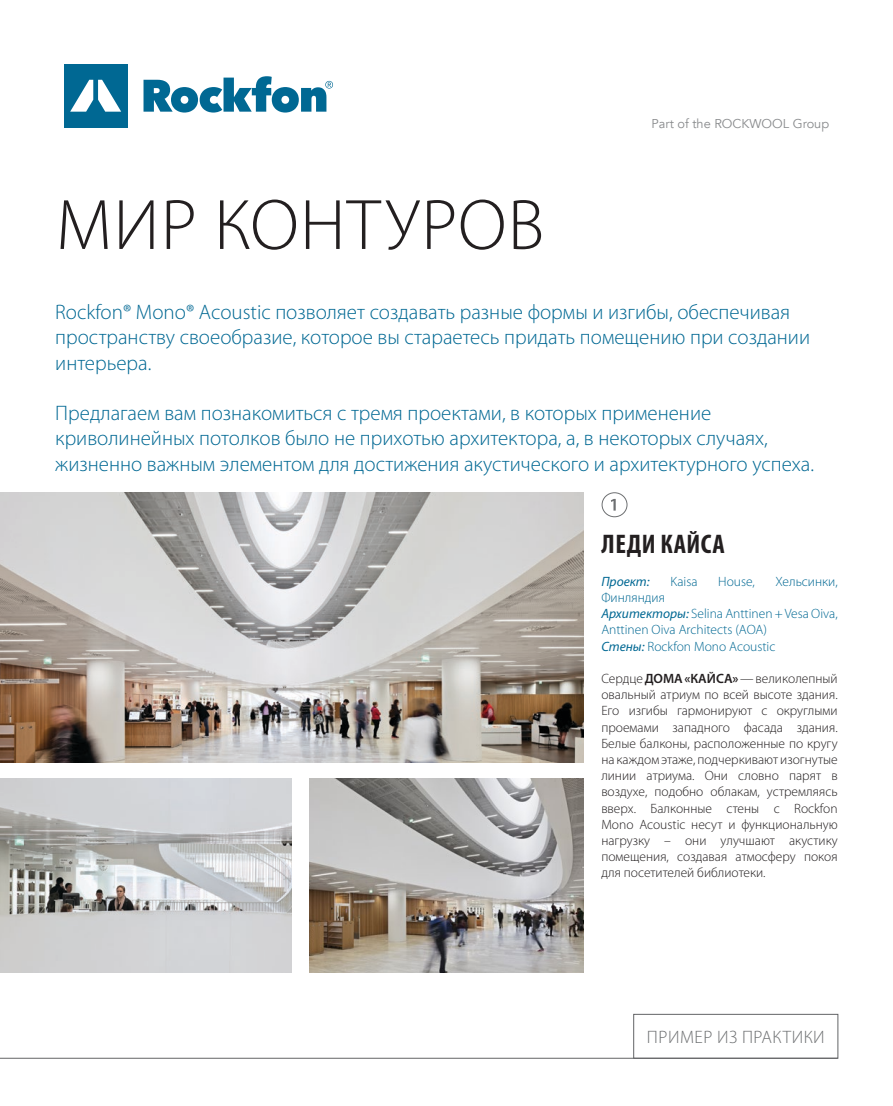
<style>
.page{position:relative;width:893px;height:1106px;background:#fff}
.page>*{position:absolute;margin:0;border:0;box-sizing:border-box;transform-origin:0 0}
.t1{font:300 72px "Myriad Pro";letter-spacing:.02em;color:#231f20}
.t2{font:700 condensed 27px "Myriad Pro";letter-spacing:.02em;color:#231f20}
.t3{font:300 21px/25.2px "Myriad Pro";color:#006893}
.t4{font:300 18px "Myriad Pro";letter-spacing:.03em;color:#6d6f71}
.t5{font:300 13.5px/16.2px "Myriad Pro";color:#231f20;text-align:justify}
.t6{font:300 13.5px/16.2px "Myriad Pro";color:#006893}
.t7{font:italic 13.5px "Myriad Pro";color:#006893}
.t8{font:12.75px "Avenir";color:#888a8c}
.s1{font-weight:400;font-style:italic}
.s2{font-weight:600}
</style>
<div class="page">
<img style="left:0;top:492px;width:583px;height:270px">
<img style="left:0;top:778px;width:292px;height:194px">
<img style="left:310px;top:778px;width:273px;height:194px">
<div style="left:64px;top:64px;width:64px;height:64px;background:#006893"></div>
<svg style="left:70px;top:80px;width:51px;height:32px"></svg>
<svg style="left:144px;top:76px;width:189px;height:37px"></svg>
<div style="left:602px;top:492px;width:25px;height:25px;border:1px solid #6d6f71;border-radius:50%"></div>
<svg style="left:611px;top:499px;width:5px;height:11px"></svg>
<svg style="left:633px;top:1014px;width:205px;height:44px"></svg>
<hr style="left:0;top:1058px;width:838px;height:1px;background:#636466">
<h1 class="t1" style="left:56px;top:182px;width:490px">МИР КОНТУРОВ</h1>
<p class="t8" style="left:651px;top:116px;width:179px">Part of the ROCKWOOL Group</p>
<h3 class="t3" style="left:55px;top:299px;width:756px">Rockfon® Mono® Acoustic позволяет создавать разные формы и изгибы, обеспечивая пространству своеобразие, которое вы стараетесь придать помещению при создании интерьера.</h3>
<h3 class="t3" style="left:55px;top:400px;width:760px">Предлагаем вам познакомиться с тремя проектами, в которых применение криволинейных потолков было не прихотью архитектора, а, в некоторых случаях, жизненно важным элементом для достижения акустического и архитектурного успеха.</h3>
<h2 class="t2" style="left:602px;top:527px;width:125px">ЛЕДИ КАЙСА</h2>
<p class="t7" style="left:601px;top:573px;width:50px">Проект:</p>
<p class="t6" style="left:670px;top:573px;width:29px">Kaisa</p>
<p class="t6" style="left:718px;top:573px;width:38px">House,</p>
<p class="t6" style="left:775px;top:573px;width:64px">Хельсинки,</p>
<p class="t6" style="left:601px;top:589px;width:238px">Финляндия<br><span class="s1">Архитекторы:</span> Selina Anttinen + Vesa Oiva,<br>Anttinen Oiva Architects (AOA)<br><span class="s1">Стены:</span> Rockfon Mono Acoustic</p>
<p class="t5" style="left:601px;top:670px;width:238px">Сердце <span class="s2">ДОМА «КАЙСА»</span> — великолепный овальный атриум по всей высоте здания.<br>Его изгибы гармонируют с округлыми проемами западного фасада здания.<br>Белые балконы, расположенные по кругу на каждом этаже, подчеркивают изогнутые линии атриума. Они словно парят в воздухе, подобно облакам, устремляясь вверх. Балконные стены с Rockfon Mono Acoustic несут и функциональную нагрузку – они улучшают акустику помещения, создавая атмосферу покоя для посетителей библиотеки.</p>
<h3 class="t4" style="left:647px;top:1026px;width:179px">ПРИМЕР ИЗ ПРАКТИКИ</h3>
</div>
